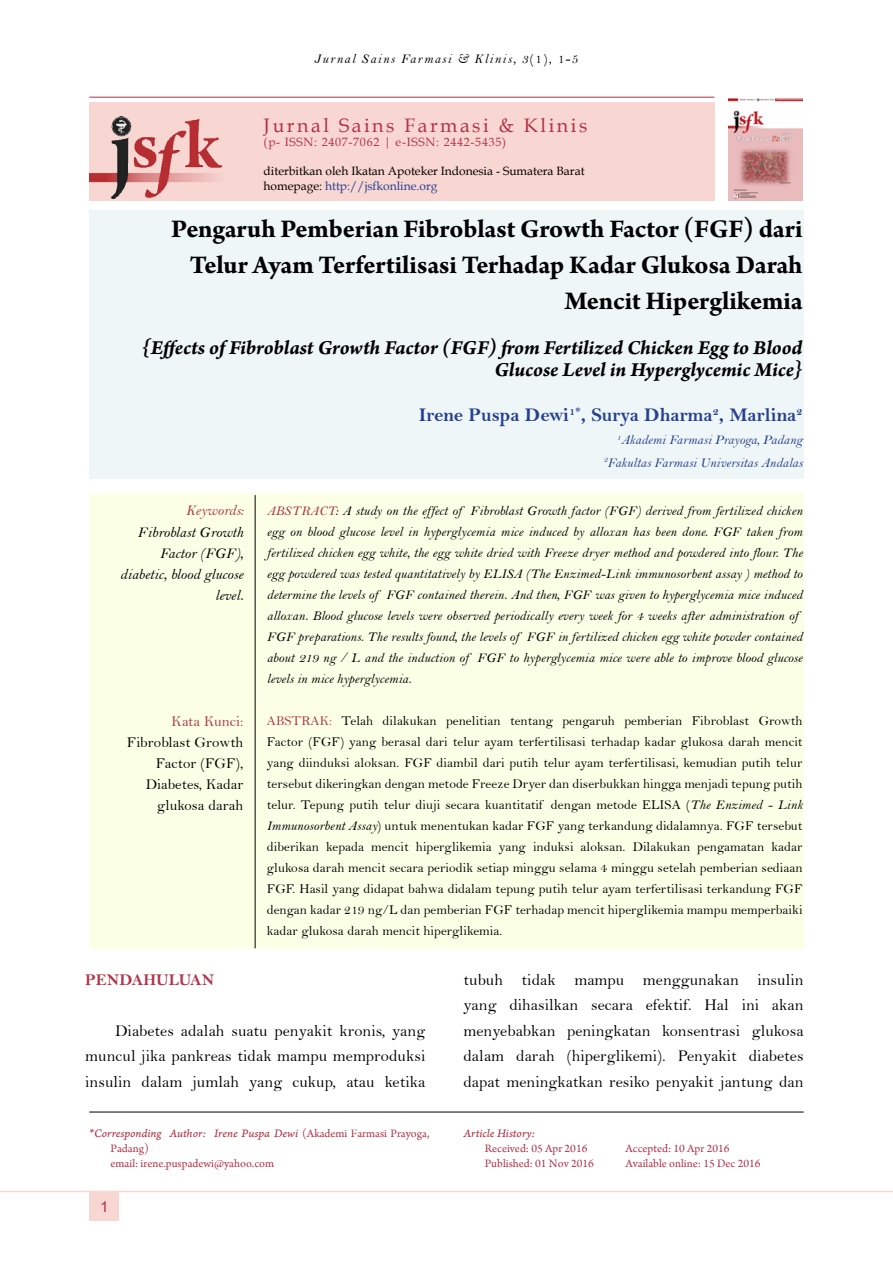
<style>
.page{position:relative;width:893px;height:1263px;background:#fff}
.page>*{position:absolute;margin:0;border:0;box-sizing:border-box;transform-origin:0 0}
.t1{font:700 27px/36px "Arno Pro";letter-spacing:-.005em;color:#000;text-align:right}
.t2{font:21px/22.5px "Arno Pro Bold Italic Sm Text";letter-spacing:-.005em;color:#000;text-align:right}
.t3{font:19.5px "Bell MT Bold";color:#25408f}
.t4{font:19.5px "Book Antiqua";letter-spacing:.13em;color:#b23347}
.t5{font:16.5px/25.5px "Bell";letter-spacing:.005em;color:#000;text-align:justify}
.t6{font:16.5px "Bell MT Bold";letter-spacing:.005em;color:#b23347}
.t7{font:15px/21px "Bell MT Italic";letter-spacing:.005em;color:#000;text-align:right}
.t8{font:15px/21px "Bell";letter-spacing:.005em;color:#000;text-align:right}
.t9{font:15px "Bell";letter-spacing:.005em;color:#b23347}
.t10{font:15px "Bell MT Italic";letter-spacing:.005em;color:#b23347}
.t11{font:15px "Arial";color:#b23347}
.t12{font:13.5px/21px "Bell";letter-spacing:.005em;color:#000;text-align:justify}
.t13{font:13.5px/21px "Bell MT Italic";letter-spacing:.005em;color:#000}
.t14{font:13.5px/22.5px "Bell MT Italic";color:#25408f;text-align:right}
.t15{font:13.5px "Bell MT Italic";letter-spacing:.1em;color:#000}
.t16{font:12px/15px "Arno Pro";color:#b23347}
.t17{font:12px/14.4px "Book Antiqua";color:#000}
.t18{font:12px "Arno Pro Italic Caption";letter-spacing:-.005em;color:#b23347}
.t19{font:12px "Book Antiqua";letter-spacing:.06em;color:#b23347}
.s1{font-family:"Bell"}
.s2{color:#25408f}
.s3{color:#b23347}
.s4{font-family:"Bell MT Italic"}
.s5{font-family:"Arno Pro"}
</style>
<div class="page">
<div style="left:89px;top:493px;width:715px;height:455px;background:#fbffe5"></div>
<hr style="left:89px;top:97px;width:625px;height:1px;background:#b23347">
<hr style="left:89px;top:1112px;width:715px;height:1px;background:#000">
<div style="left:89px;top:210px;width:715px;height:268px;background:#eff6f7"></div>
<div style="left:89px;top:102px;width:625px;height:99px;background:#f8d6d2"></div>
<hr style="left:255px;top:495px;width:1px;height:453px;background:#000">
<img style="left:89px;top:117px;width:134px;height:82px">
<hr style="left:0;top:1191px;width:893px;height:1px;background:#f8d6d2">
<div style="left:89px;top:1191px;width:30px;height:30px;background:#f8d6d2"></div>
<img style="left:729px;top:98px;width:74px;height:103px">
<p class="t15" style="left:314px;top:51px;width:266px">Jurnal Sains Farmasi &amp; Klinis, 3<span class="s1">(1), 1-5</span></p>
<h3 class="t4" style="left:264px;top:112px;width:325px">Jurnal Sains Farmasi &amp; Klinis</h3>
<p class="t19" style="left:264px;top:134px;width:244px">(p- ISSN: 2407-7062 | e-ISSN: 2442-5435)</p>
<p class="t17" style="left:264px;top:164px;width:322px">diterbitkan oleh Ikatan Apoteker Indonesia - Sumatera Barat homepage: <span class="s2">http://jsfkonline.org</span></p>
<h1 class="t1" style="left:171px;top:212px;width:633px">Pengaruh Pemberian Fibroblast Growth Factor (FGF) dari<br>Telur Ayam Terfertilisasi Terhadap Kadar Glukosa Darah<br>Mencit Hiperglikemia</h1>
<h2 class="t2" style="left:142px;top:337px;width:662px">{Effects of Fibroblast Growth Factor (FGF) from Fertilized Chicken Egg to Blood<br>Glucose Level in Hyperglycemic Mice}</h2>
<h3 class="t3" style="left:419px;top:404px;width:385px">Irene Puspa Dewi<sup>1*</sup>, Surya Dharma<sup>2</sup>, Marlina<sup>2</sup></h3>
<p class="t14" style="left:604px;top:428px;width:200px"><sup>1</sup>Akademi Farmasi Prayoga, Padang<br><sup>2</sup>Fakultas Farmasi Universitas Andalas</p>
<p class="t10" style="left:186px;top:502px;width:59px">Keywords:</p>
<p class="t7" style="left:120px;top:521px;width:125px">Fibroblast Growth<br>Factor (FGF), diabetic, blood glucose level.</p>
<p class="t9" style="left:172px;top:712px;width:73px">Kata Kunci:</p>
<p class="t8" style="left:127px;top:731px;width:118px">Fibroblast Growth<br>Factor (FGF),<br>Diabetes, Kadar glukosa darah</p>
<p class="t13" style="left:267px;top:500px;width:537px"><span class="s3">ABSTRACT</span>: A study on the effect of Fibroblast Growth factor (FGF) derived from fertilized chicken egg on blood glucose level in hyperglycemia mice induced by alloxan has been done. FGF taken from fertilized chicken egg white, the egg white dried with Freeze dryer method and powdered into flour. The egg powdered was tested quantitatively by ELISA (The Enzimed-Link immunosorbent assay ) method to determine the levels of FGF contained therein. And then, FGF was given to hyperglycemia mice induced alloxan. Blood glucose levels were observed periodically every week for 4 weeks after administration of FGF preparations. The results found, the levels of FGF in fertilized chicken egg white powder contained about 219 ng / L and the induction of FGF to hyperglycemia mice were able to improve blood glucose levels in mice hyperglycemia.</p>
<p class="t12" style="left:267px;top:710px;width:537px"><span class="s3">ABSTRAK:</span> Telah dilakukan penelitian tentang pengaruh pemberian Fibroblast Growth Factor (FGF) yang berasal dari telur ayam terfertilisasi terhadap kadar glukosa darah mencit yang diinduksi aloksan. FGF diambil dari putih telur ayam terfertilisasi, kemudian putih telur tersebut dikeringkan dengan metode Freeze Dryer dan diserbukkan hingga menjadi tepung putih telur. Tepung putih telur diuji secara kuantitatif dengan metode ELISA (<span class="s4">The Enzimed - Link Immunosorbent Assay</span>) untuk menentukan kadar FGF yang terkandung didalamnya. FGF tersebut diberikan kepada mencit hiperglikemia yang induksi aloksan. Dilakukan pengamatan kadar glukosa darah mencit secara periodik setiap minggu selama 4 minggu setelah pemberian sediaan FGF. Hasil yang didapat bahwa didalam tepung putih telur ayam terfertilisasi terkandung FGF dengan kadar 219 ng/L dan pemberian FGF terhadap mencit hiperglikemia mampu memperbaiki kadar glukosa darah mencit hiperglikemia.</p>
<p class="t6" style="left:85px;top:970px;width:131px">PENDAHULUAN</p>
<p class="t5" style="left:85px;top:1018px;width:342px;text-indent:30px">Diabetes adalah suatu penyakit kronis, yang muncul jika pankreas tidak mampu memproduksi insulin dalam jumlah yang cukup, atau ketika</p>
<p class="t18" style="left:89px;top:1126px;width:342px">*Corresponding Author: Irene Puspa Dewi <span class="s5">(Akademi Farmasi Prayoga,</span></p>
<p class="t16" style="left:111px;top:1142px;width:165px">Padang)<br>email: irene.puspadewi@yahoo.com</p>
<p class="t11" style="left:100px;top:1196px;width:10px">1</p>
<p class="t5" style="left:463px;top:967px;width:342px">tubuh tidak mampu menggunakan insulin yang dihasilkan secara efektif. Hal ini akan menyebabkan peningkatan konsentrasi glukosa dalam darah (hiperglikemi). Penyakit diabetes dapat meningkatkan resiko penyakit jantung dan</p>
<p class="t18" style="left:463px;top:1126px;width:73px">Article History:</p>
<p class="t16" style="left:485px;top:1141px;width:104px">Received: 05 Apr 2016</p>
<p class="t16" style="left:625px;top:1141px;width:105px">Accepted: 10 Apr 2016</p>
<p class="t16" style="left:485px;top:1156px;width:111px">Published: 01 Nov 2016</p>
<p class="t16" style="left:625px;top:1156px;width:137px">Available online: 15 Dec 2016</p>
</div>
